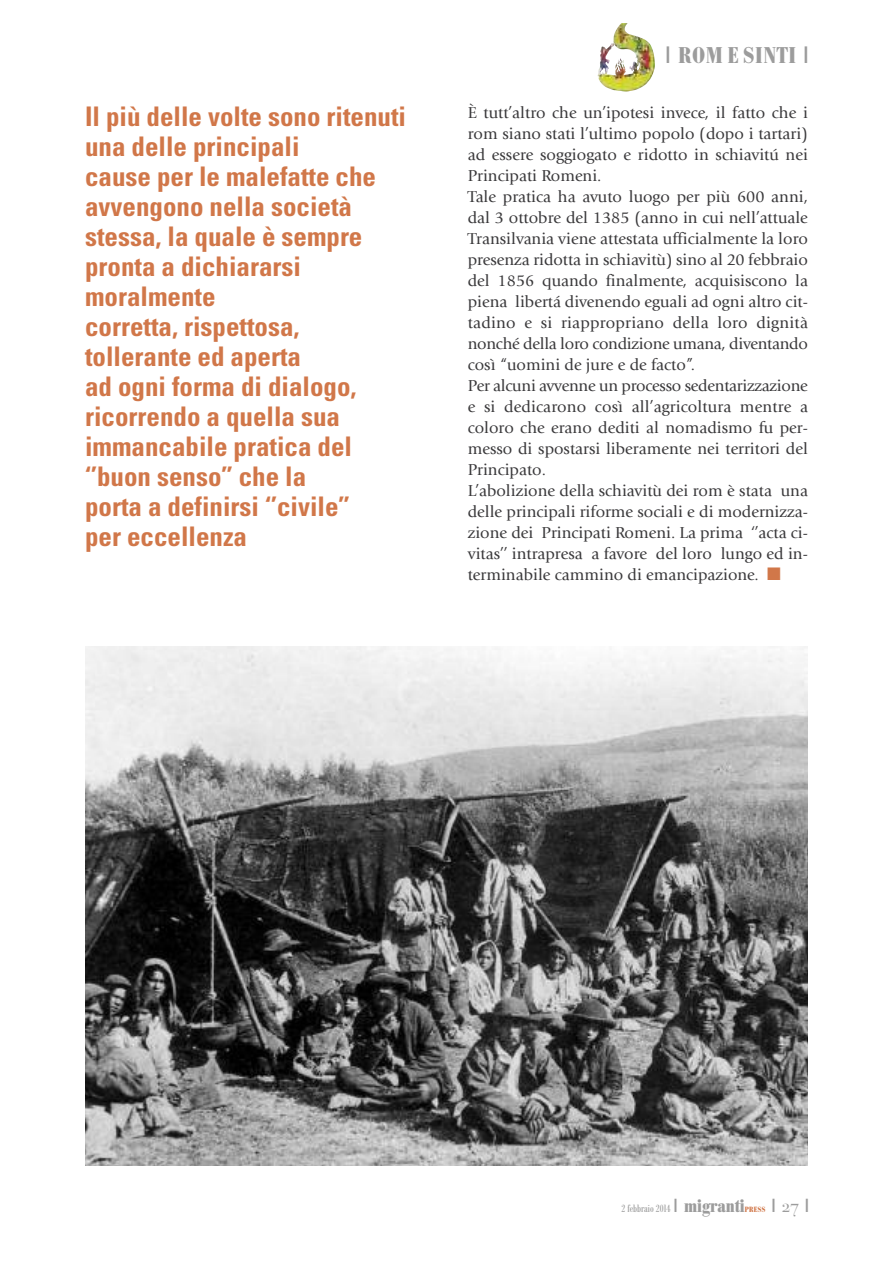
<style>
.page{position:relative;width:893px;height:1263px;background:#fff}
.page>*{position:absolute;margin:0;border:0;box-sizing:border-box;transform-origin:0 0}
.t1{font:700 condensed 27px/30px "Univers";color:#d17749}
.t2{font:700 condensed 22.5px "Bodoni BE";letter-spacing:.03em;color:#9c9c9c}
.t3{font:18px "False Positive BRK";color:#9c9c9c}
.t4{font:16.5px/21px "Giovanni";color:#39383a}
.t5{font:condensed 10.5px "Bodoni BE";color:#9c9c9c}
.t6{font:700 condensed 7.5px "Bodoni BE";letter-spacing:.04em;color:#d17749}
.s1{font-family:"False Positive BRK";font-weight:400;font-stretch:normal}
.s2{color:#d17749}
.s3{font-family:"False Positive BRK";font-stretch:normal;font-size:18px}
.s4{font-weight:700;font-size:18px}
.s5{font-family:"Bauer Bodoni Roman SC"}
</style>
<div class="page">
<img style="left:598px;top:43px;width:16px;height:33px">
<img style="left:85px;top:646px;width:723px;height:519px">
<p class="t1" style="left:85px;top:103px;width:323px">Il più delle volte sono ritenuti una delle principali<br>cause per le malefatte che avvengono nella società stessa, la quale è sempre pronta a dichiararsi moralmente<br>corretta, rispettosa, tollerante ed aperta<br>ad ogni forma di dialogo, ricorrendo a quella sua immancabile pratica del ‘’buon senso’’ che la<br>porta a definirsi ‘’civile’’<br>per eccellenza</p>
<h2 class="t2" style="left:666px;top:47px;width:143px"><span class="s1">1</span> ROM E SINTI <span class="s1">1</span></h2>
<p class="t4" style="left:468px;top:104px;width:342px">È tutt’altro che un’ipotesi invece, il fatto che i rom siano stati l’ultimo popolo (dopo i tartari) ad essere soggiogato e ridotto in schiavitú nei Principati Romeni.<br>Tale pratica ha avuto luogo per più 600 anni, dal 3 ottobre del 1385 (anno in cui nell’attuale Transilvania viene attestata ufficialmente la loro presenza ridotta in schiavitù) sino al 20 febbraio del 1856 quando finalmente, acquisiscono la piena libertá divenendo eguali ad ogni altro cit&shy;tadino e si riappropriano della loro dignità nonché della loro condizione umana, diventando così “uomini de jure e de facto”.<br>Per alcuni avvenne un processo sedentarizzazione e si dedicarono così all’agricoltura mentre a coloro che erano dediti al nomadismo fu per&shy;messo di spostarsi liberamente nei territori del Principato.<br>L’abolizione della schiavitù dei rom è stata una delle principali riforme sociali e di modernizza&shy;zione dei Principati Romeni. La prima ‘’acta ci&shy;vitas’’ intrapresa a favore del loro lungo ed in&shy;terminabile cammino di emancipazione. <span class="s2">■</span></p>
<p class="t5" style="left:621px;top:1205px;width:125px">2 febbraio 2014 <span class="s3">1</span> <span class="s4">migranti</span></p>
<p class="t6" style="left:745px;top:1207px;width:22px">PRESS</p>
<p class="t3" style="left:772px;top:1196px;width:38px">1<span class="s5">27</span>1</p>
</div>
